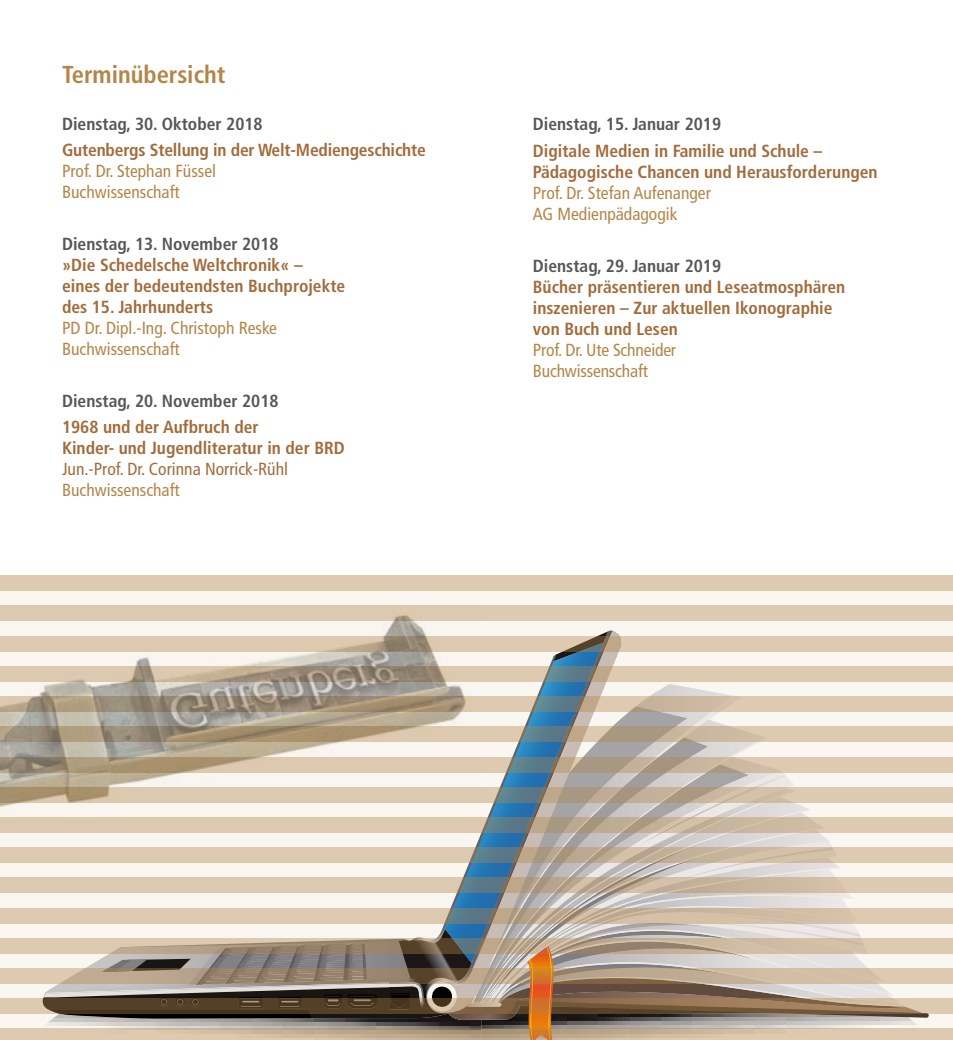
<style>
.page{position:relative;width:953px;height:1040px;background:#fff}
.page>*{position:absolute;margin:0;border:0;box-sizing:border-box;transform-origin:0 0}
.t1{font:700 condensed 24.5px "Frutiger LT Com";color:#b38648}
.t2{font:700 condensed 17.5px/21px "Frutiger LT Com";color:#a26c3c}
.t3{font:condensed 17.5px/21px "Frutiger LT Com";color:#b38648}
.t4{font:700 condensed 17.5px "Frutiger LT Com";color:#575756}
.t5{font:condensed 17.5px "Frutiger LT Com";color:#a26c3c}
</style>
<div class="page">
<svg style="left:0;top:590px;width:952px;height:438px"></svg>
<svg style="left:741px;top:684px;width:163px;height:90px"></svg>
<svg style="left:621px;top:695px;width:120px;height:79px;background:#c4c1bf"></svg>
<svg style="left:480px;top:630px;width:141px;height:144px;fill:#faf6f2"></svg>
<svg style="left:553px;top:631px;width:55px;height:30px"></svg>
<svg style="left:480px;top:651px;width:123px;height:123px"></svg>
<svg style="left:43px;top:774px;width:885px;height:254px;background:#b1adab"></svg>
<img style="left:561px;top:662px;width:17px;height:32px">
<svg style="left:0;top:1028px;width:952px;height:11px;background:#cbb69b"></svg>
<svg style="left:0;top:998px;width:952px;height:15px;background:#7f6649"></svg>
<svg style="left:0;top:968px;width:952px;height:15px;background:#b49e84"></svg>
<svg style="left:0;top:938px;width:952px;height:15px;background:#c3af96"></svg>
<svg style="left:480px;top:907px;width:472px;height:16px;background:#cbb9a3"></svg>
<svg style="left:480px;top:877px;width:472px;height:15px;background:#c4b39c"></svg>
<svg style="left:480px;top:847px;width:472px;height:15px;background:#c2b29c"></svg>
<svg style="left:480px;top:817px;width:472px;height:15px;background:#c0b19c"></svg>
<svg style="left:480px;top:787px;width:472px;height:15px;background:#c0b19c"></svg>
<svg style="left:480px;top:757px;width:472px;height:15px;background:#c2b39d"></svg>
<svg style="left:480px;top:726px;width:472px;height:15px;background:#c6b7a1"></svg>
<svg style="left:480px;top:696px;width:472px;height:15px;background:#ccbda7"></svg>
<svg style="left:480px;top:666px;width:472px;height:15px;background:#d0c1aa"></svg>
<svg style="left:480px;top:636px;width:472px;height:15px;background:#d6c2a8"></svg>
<div style="left:0;top:605px;width:952px;height:15px;background:#decab0"></div>
<div style="left:0;top:575px;width:952px;height:15px;background:#decab0"></div>
<img style="left:0;top:603px;width:480px;height:349px">
<h1 class="t1" style="left:62px;top:60px;width:165px">Terminübersicht</h1>
<p class="t4" style="left:62px;top:113px;width:202px">Dienstag, 30. Oktober 2018</p>
<p class="t2" style="left:62px;top:139px;width:365px">Gutenbergs Stellung in der Welt-Mediengeschichte</p>
<p class="t3" style="left:62px;top:160px;width:155px">Prof. Dr. Stephan Füssel<br>Buchwissenschaft</p>
<p class="t4" style="left:62px;top:233px;width:218px">Dienstag, 13. November 2018</p>
<p class="t2" style="left:62px;top:254px;width:285px">»Die Schedelsche Weltchronik« – eines der bedeutendsten Buchprojekte des 15. Jahrhunderts</p>
<p class="t3" style="left:62px;top:317px;width:216px">PD Dr. Dipl.-Ing. Christoph Reske<br>Buchwissenschaft</p>
<p class="t4" style="left:62px;top:390px;width:218px">Dienstag, 20. November 2018</p>
<p class="t2" style="left:62px;top:416px;width:284px">1968 und der Aufbruch der<br>Kinder- und Jugendliteratur in der BRD</p>
<p class="t5" style="left:62px;top:458px;width:227px">Jun.-Prof. Dr. Corinna Norrick-Rühl</p>
<p class="t3" style="left:62px;top:479px;width:119px">Buchwissenschaft</p>
<p class="t4" style="left:533px;top:114px;width:190px">Dienstag, 15. Januar 2019</p>
<p class="t2" style="left:533px;top:140px;width:346px">Digitale Medien in Familie und Schule –<br>Pädagogische Chancen und Herausforderungen</p>
<p class="t3" style="left:533px;top:182px;width:179px">Prof. Dr. Stefan Aufenanger<br>AG Medienpädagogik</p>
<p class="t4" style="left:533px;top:255px;width:190px">Dienstag, 29. Januar 2019</p>
<p class="t2" style="left:533px;top:276px;width:314px">Bücher präsentieren und Leseatmosphären inszenieren – Zur aktuellen Ikonographie von Buch und Lesen</p>
<p class="t3" style="left:533px;top:339px;width:145px">Prof. Dr. Ute Schneider<br>Buchwissenschaft</p>
</div>
